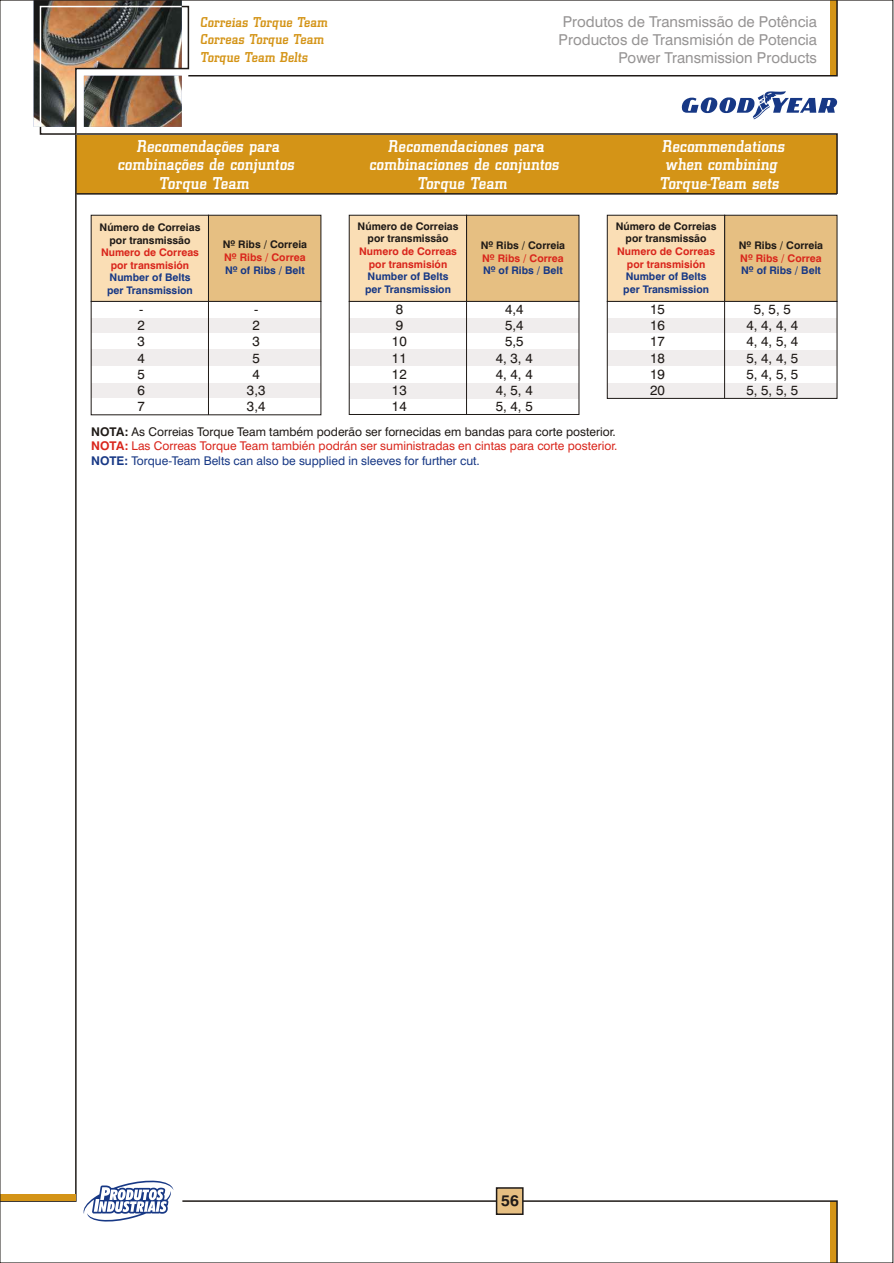
<style>
.page{position:relative;width:894px;height:1263px;background:#fff}
.page>*{position:absolute;margin:0;border:0;box-sizing:border-box;transform-origin:0 0}
.t1{font:17.85px/18.5px "City D Med";color:#fff;text-align:center}
.t2{font:700 15.6px "Swis 721 BT";color:#1f1a17}
.t3{font:15px/18px "Swis 721 BT";color:#969494;text-align:right}
.t4{font:14.85px/17.7px "City D Med";color:#d49417}
.t5{font:13.5px/16.2px "Swis 721 BT";color:#1f1a17;text-align:center}
.t6{font:12px/14.4px "Swis 721 BT";color:#d9261c}
.t7{font:700 10.5px/12.6px "Swis 721 BT";color:#1f1a17;text-align:center}
.t8{font:700 10.5px/12.6px "Swis 721 BT";color:#d9261c;text-align:center}
.t9{font:700 10.5px/12.6px "Swis 721 BT";color:#173885}
.s1{font-weight:700;color:#1f1a17}
.s2{color:#1f1a17}
.s3{font-weight:700}
.s4{font-weight:700;color:#173885}
.s5{color:#173885}
</style>
<div class="page">
<div style="left:607px;top:350px;width:230px;height:16px;background:#f0eded"></div>
<div style="left:349px;top:382px;width:230px;height:16px;background:#f0eded"></div>
<div style="left:607px;top:382px;width:230px;height:16px;background:#f0eded"></div>
<div style="left:91px;top:382px;width:230px;height:16px;background:#f0eded"></div>
<svg style="left:182px;top:1200px;width:656px;height:61px"></svg>
<svg style="left:83px;top:1180px;width:90px;height:42px"></svg>
<svg style="left:2px;top:195px;width:75px;height:1007px"></svg>
<svg style="left:190px;top:2px;width:648px;height:75px"></svg>
<div style="left:75px;top:133px;width:763px;height:62px;background:#d49417"></div>
<div style="left:496px;top:1187px;width:28px;height:28px;background:#e6bf82;border:2px solid #1f1a17"></div>
<svg style="left:682px;top:91px;width:155px;height:28px"></svg>
<div style="left:0;top:1194px;width:75px;height:6px;background:#d49417"></div>
<div style="left:208px;top:215px;width:113px;height:87px;background:#e6bf82;border:1px solid #1f1a17"></div>
<div style="left:91px;top:215px;width:118px;height:87px;background:#fadeb5;border:1px solid #1f1a17"></div>
<div style="left:91px;top:318px;width:230px;height:16px;background:#f0eded"></div>
<div style="left:91px;top:350px;width:230px;height:16px;background:#f0eded"></div>
<div style="left:91px;top:301px;width:230px;height:114px;border:1px solid #1f1a17"></div>
<hr style="left:208px;top:301px;width:1px;height:114px;background:#1f1a17">
<hr style="left:76px;top:193px;width:761px;height:2px;background:#1f1a17">
<div style="left:466px;top:215px;width:113px;height:87px;background:#e6bf82;border:1px solid #1f1a17"></div>
<div style="left:349px;top:215px;width:118px;height:87px;background:#fadeb5;border:1px solid #1f1a17"></div>
<div style="left:349px;top:318px;width:230px;height:16px;background:#f0eded"></div>
<div style="left:349px;top:350px;width:230px;height:16px;background:#f0eded"></div>
<div style="left:724px;top:215px;width:113px;height:87px;background:#e6bf82;border:1px solid #1f1a17"></div>
<div style="left:607px;top:215px;width:118px;height:87px;background:#fadeb5;border:1px solid #1f1a17"></div>
<div style="left:607px;top:318px;width:230px;height:16px;background:#f0eded"></div>
<div style="left:607px;top:301px;width:230px;height:98px;border:1px solid #1f1a17"></div>
<hr style="left:724px;top:301px;width:1px;height:97px;background:#1f1a17">
<div style="left:349px;top:301px;width:230px;height:114px;border:1px solid #1f1a17"></div>
<hr style="left:466px;top:301px;width:1px;height:114px;background:#1f1a17">
<img style="left:34px;top:0;width:156px;height:136px">
<p class="t4" style="left:200px;top:14px;width:131px">Correias Torque Team<br>Correas Torque Team<br>Torque Team Belts</p>
<p class="t3" style="left:559px;top:14px;width:260px">Produtos de Transmissão de Potência<br>Productos de Transmisión de Potencia<br>Power Transmission Products</p>
<h1 class="t1" style="left:118px;top:137px;width:180px">Recomendações para combinações de conjuntos<br>Torque Team</h1>
<h1 class="t1" style="left:369px;top:137px;width:194px">Recomendaciones para combinaciones de conjuntos<br>Torque Team</h1>
<h1 class="t1" style="left:659px;top:137px;width:129px">Recommendations when combining<br>Torque-Team sets</h1>
<p class="t7" style="left:358px;top:221px;width:102px">Número de Correias por transmissão</p>
<p class="t8" style="left:359px;top:246px;width:99px">Numero de Correas por transmisión</p>
<p class="t9" style="left:365px;top:271px;width:87px">Number of Belts per Transmission</p>
<p class="t7" style="left:616px;top:221px;width:102px">Número de Correias por transmissão</p>
<p class="t8" style="left:617px;top:246px;width:99px">Numero de Correas por transmisión</p>
<p class="t9" style="left:623px;top:271px;width:87px">Number of Belts per Transmission</p>
<p class="t7" style="left:100px;top:222px;width:102px">Número de Correias por transmissão</p>
<p class="t8" style="left:101px;top:247px;width:99px">Numero de Correas por transmisión</p>
<p class="t9" style="left:107px;top:272px;width:87px">Number of Belts per Transmission</p>
<p class="t5" style="left:138px;top:303px;width:9px;text-align:justify">- 2<br>3<br>4<br>5<br>6<br>7</p>
<p class="t5" style="left:247px;top:303px;width:20px">-<br>2<br>3<br>5<br>4<br>3,3<br>3,4</p>
<p class="t5" style="left:392px;top:303px;width:16px;text-align:left">8<br>9<br>10<br>11<br>12<br>13<br>14</p>
<p class="t5" style="left:496px;top:303px;width:39px">4,4<br>5,4<br>5,5<br>4, 3, 4<br>4, 4, 4<br>4, 5, 4<br>5, 4, 5</p>
<p class="t5" style="left:650px;top:303px;width:16px;text-align:justify">15<br>16<br>17<br>18<br>19<br>20</p>
<p class="t5" style="left:746px;top:303px;width:53px">5, 5, 5<br>4, 4, 4, 4<br>4, 4, 5, 4<br>5, 4, 4, 5<br>5, 4, 5, 5<br>5, 5, 5, 5</p>
<p class="t6" style="left:91px;top:426px;width:528px"><span class="s1">NOTA:</span> <span class="s2">As Correias Torque Team também poderão ser fornecidas em bandas para corte posterior.<br></span><span class="s3">NOTA:</span> Las Correas Torque Team también podrán ser suministradas en cintas para corte posterior.<br><span class="s4">NOTE:</span> <span class="s5">Torque-Team Belts can also be supplied in sleeves for further cut.</span></p>
<p class="t7" style="left:223px;top:239px;width:86px">Nº Ribs / Correia</p>
<p class="t8" style="left:224px;top:252px;width:83px">Nº Ribs / Correa</p>
<p class="t9" style="left:225px;top:265px;width:81px">Nº of Ribs / Belt</p>
<p class="t7" style="left:481px;top:240px;width:86px">Nº Ribs / Correia</p>
<p class="t8" style="left:482px;top:253px;width:83px">Nº Ribs / Correa</p>
<p class="t9" style="left:483px;top:265px;width:81px">Nº of Ribs / Belt</p>
<p class="t7" style="left:739px;top:240px;width:86px">Nº Ribs / Correia</p>
<p class="t8" style="left:740px;top:253px;width:83px">Nº Ribs / Correa</p>
<p class="t9" style="left:741px;top:265px;width:81px">Nº of Ribs / Belt</p>
<h2 class="t2" style="left:501px;top:1195px;width:19px">56</h2>
</div>
